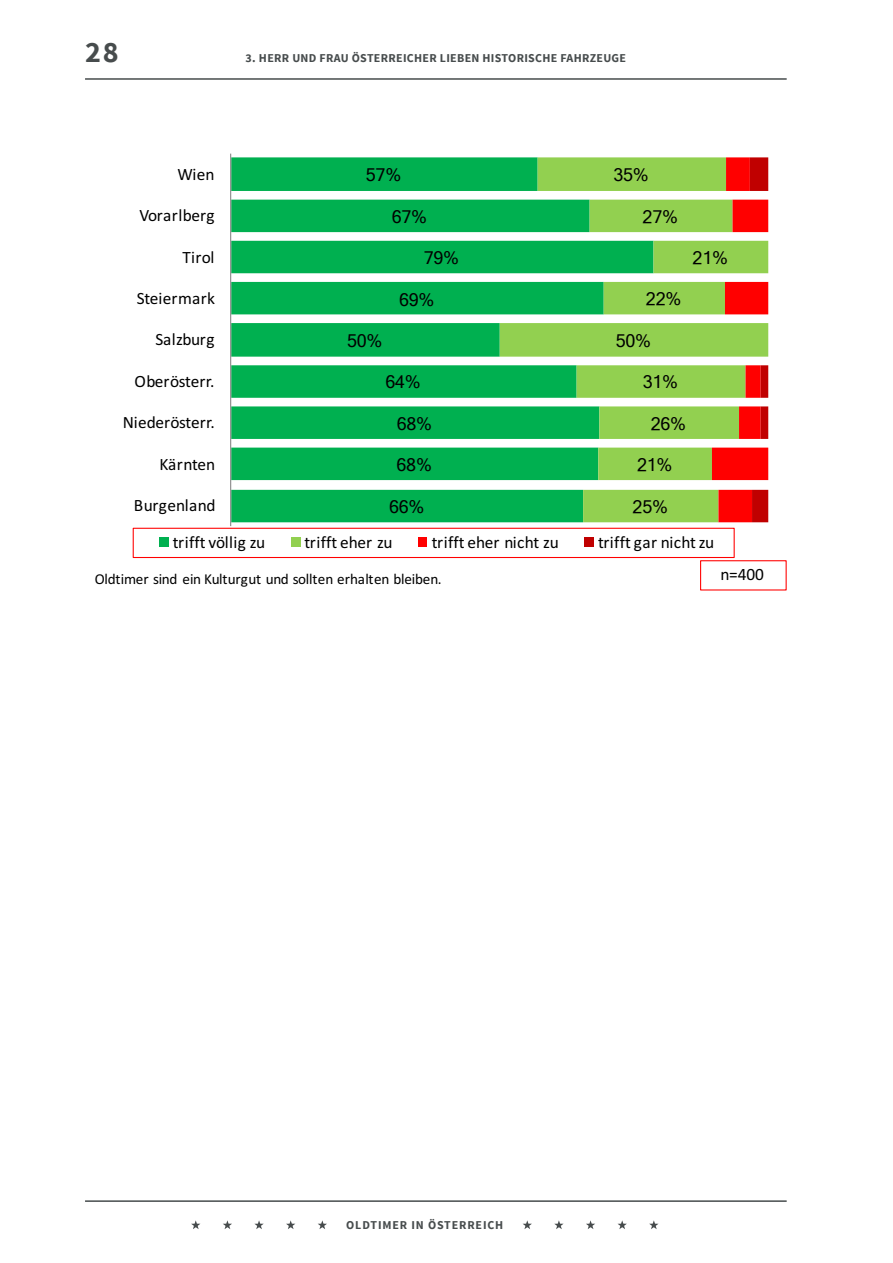
<style>
.page{position:relative;width:893px;height:1263px;background:#fff}
.page>*{position:absolute;margin:0;border:0;box-sizing:border-box;transform-origin:0 0}
.t1{font:700 30px "Source Sans Pro";color:#474c4d}
.t2{font:17.25px "Calibri";color:#000}
.t3{font:17.25px "Mangal";letter-spacing:-.015em;color:#000}
.t4{font:17.25px "Calibri";letter-spacing:.02em;color:#000}
.t5{font:17.25px "Calibri";letter-spacing:-.02em;color:#000}
.t6{font:15.15px "Calibri";letter-spacing:-.015em;color:#000}
.t7{font:700 12px "Source Sans Pro";letter-spacing:.025em;color:#474c4d}
.t8{font:700 12px "Source Sans Pro";letter-spacing:.07em;color:#474c4d}
</style>
<div class="page">
<svg style="left:318px;top:1220px;width:9px;height:9px"></svg>
<svg style="left:191px;top:1220px;width:9px;height:9px"></svg>
<svg style="left:254px;top:1220px;width:10px;height:9px"></svg>
<svg style="left:223px;top:1220px;width:9px;height:9px"></svg>
<svg style="left:286px;top:1220px;width:9px;height:9px"></svg>
<svg style="left:649px;top:1220px;width:9px;height:9px"></svg>
<svg style="left:523px;top:1220px;width:9px;height:9px"></svg>
<svg style="left:586px;top:1220px;width:9px;height:9px"></svg>
<svg style="left:554px;top:1220px;width:10px;height:9px"></svg>
<svg style="left:617px;top:1220px;width:10px;height:9px"></svg>
<hr style="left:85px;top:1200px;width:702px;height:2px;background:#474c4d">
<hr style="left:85px;top:78px;width:702px;height:2px;background:#474c4d">
<svg style="left:231px;top:157px;width:269px;height:365px;fill:#00b050"></svg>
<svg style="left:500px;top:157px;width:212px;height:365px;fill:#92d050"></svg>
<svg style="left:712px;top:157px;width:56px;height:365px"></svg>
<hr style="left:230px;top:154px;width:1px;height:372px;background:#868686">
<div style="left:133px;top:528px;width:602px;height:30px;border:1px solid #f00"></div>
<div style="left:159px;top:537px;width:9px;height:10px;background:#00b050"></div>
<div style="left:291px;top:537px;width:9px;height:10px;background:#92d050"></div>
<div style="left:419px;top:537px;width:8px;height:10px;background:#f00"></div>
<div style="left:584px;top:537px;width:10px;height:10px;background:#c00000"></div>
<div style="left:700px;top:560px;width:87px;height:30px;border:1px solid #f00"></div>
<h1 class="t1" style="left:85px;top:33px;width:35px">28</h1>
<p class="t7" style="left:246px;top:50px;width:382px">3. HERR UND FRAU ÖSTERREICHER LIEBEN HISTORISCHE FAHRZEUGE</p>
<p class="t2" style="left:177px;top:162px;width:39px">Wien</p>
<p class="t3" style="left:366px;top:165px;width:37px">57%</p>
<p class="t3" style="left:613px;top:165px;width:37px">35%</p>
<p class="t4" style="left:139px;top:203px;width:77px">Vorarlberg</p>
<p class="t3" style="left:392px;top:207px;width:37px">67%</p>
<p class="t3" style="left:643px;top:207px;width:37px">27%</p>
<p class="t2" style="left:182px;top:245px;width:34px">Tirol</p>
<p class="t3" style="left:424px;top:248px;width:37px">79%</p>
<p class="t3" style="left:693px;top:248px;width:37px">21%</p>
<p class="t2" style="left:137px;top:286px;width:80px">Steiermark</p>
<p class="t3" style="left:399px;top:289px;width:37px">69%</p>
<p class="t3" style="left:646px;top:289px;width:37px">22%</p>
<p class="t5" style="left:155px;top:328px;width:61px">Salzburg</p>
<p class="t3" style="left:347px;top:331px;width:37px">50%</p>
<p class="t3" style="left:616px;top:331px;width:37px">50%</p>
<p class="t2" style="left:134px;top:369px;width:82px">Oberösterr.</p>
<p class="t3" style="left:385px;top:372px;width:37px">64%</p>
<p class="t3" style="left:643px;top:372px;width:37px">31%</p>
<p class="t2" style="left:123px;top:411px;width:94px">Niederösterr.</p>
<p class="t3" style="left:397px;top:414px;width:37px">68%</p>
<p class="t3" style="left:651px;top:414px;width:37px">26%</p>
<p class="t2" style="left:160px;top:452px;width:57px">Kärnten</p>
<p class="t3" style="left:396px;top:455px;width:37px">68%</p>
<p class="t3" style="left:637px;top:455px;width:37px">21%</p>
<p class="t4" style="left:134px;top:493px;width:83px">Burgenland</p>
<p class="t3" style="left:389px;top:497px;width:37px">66%</p>
<p class="t3" style="left:633px;top:497px;width:37px">25%</p>
<p class="t2" style="left:173px;top:531px;width:94px">trifft völlig zu</p>
<p class="t2" style="left:305px;top:531px;width:90px">trifft eher zu</p>
<p class="t2" style="left:432px;top:531px;width:129px">trifft eher nicht zu</p>
<p class="t2" style="left:598px;top:531px;width:118px">trifft gar nicht zu</p>
<p class="t6" style="left:95px;top:568px;width:348px">Oldtimer sind ein Kulturgut und sollten erhalten bleiben.</p>
<p class="t2" style="left:720px;top:562px;width:45px">n=400</p>
<p class="t8" style="left:346px;top:1217px;width:159px">OLDTIMER IN ÖSTERREICH</p>
</div>
